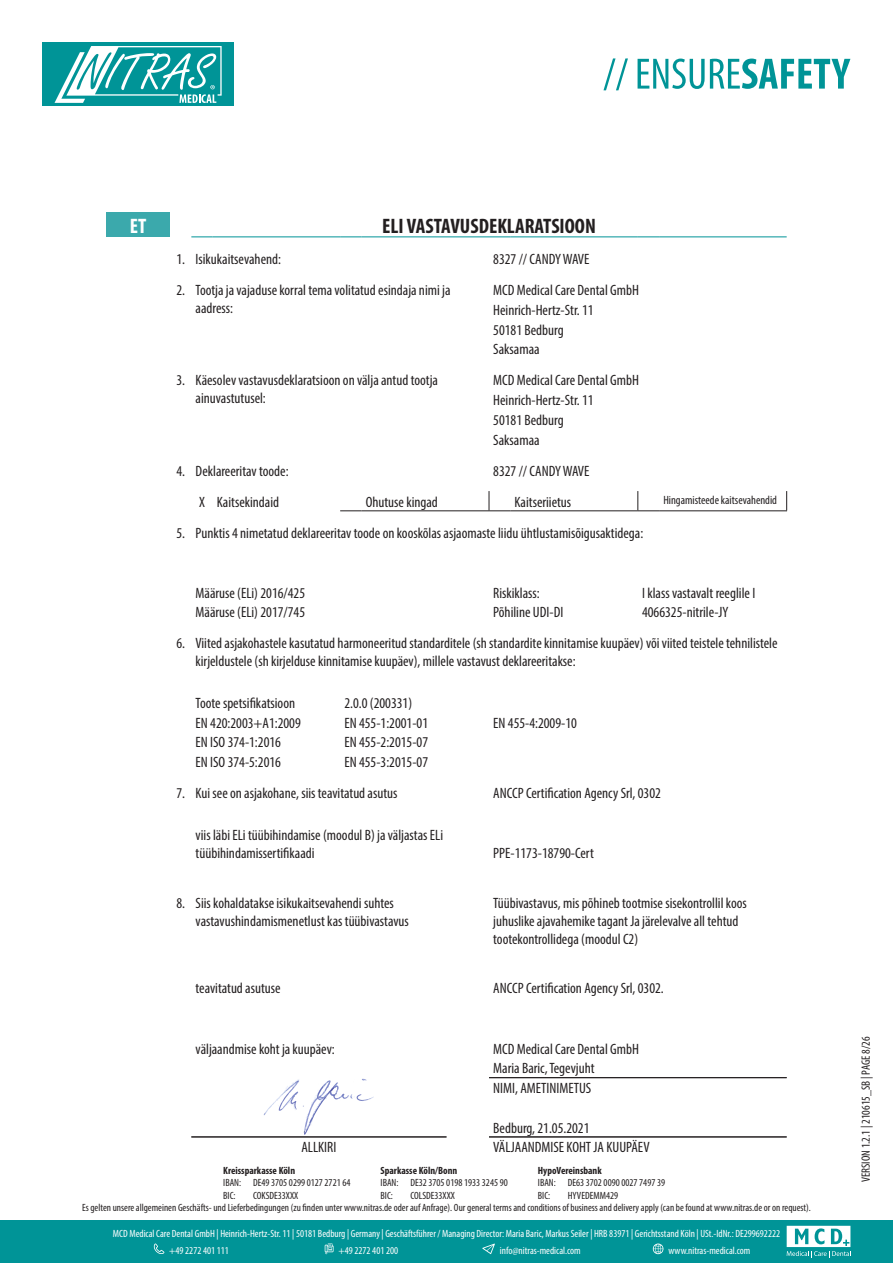
<style>
.page{position:relative;width:893px;height:1263px;background:#fff}
.page>*{position:absolute;margin:0;border:0;box-sizing:border-box;transform-origin:0 0}
.t1{font:700 condensed 21px "Myriad Pro";color:#231f20}
.t2{font:700 condensed 21px "Myriad Pro";color:#fff}
.t3{font:condensed 15px/18px "Myriad Pro";color:#231f20}
.t4{font:condensed 12px "Myriad Pro";color:#231f20}
.t5{font:condensed 10.5px/12.6px "Myriad Pro";color:#231f20}
.t6{font:condensed 10.5px/17px "Myriad Pro";color:#fff}
.t7{font:700 condensed 10.5px "Myriad Pro";color:#231f20}
</style>
<div class="page">
<svg style="left:264px;top:1078px;width:110px;height:57px"></svg>
<svg style="left:603px;top:58px;width:247px;height:32px"></svg>
<div style="left:43px;top:43px;width:191px;height:63px;background:#009497"></div>
<svg style="left:55px;top:46px;width:167px;height:57px"></svg>
<div style="left:0;top:1220px;width:893px;height:43px;background:#009497"></div>
<svg style="left:787px;top:1226px;width:64px;height:32px"></svg>
<svg style="left:154px;top:1243px;width:10px;height:11px"></svg>
<svg style="left:325px;top:1243px;width:9px;height:11px"></svg>
<svg style="left:482px;top:1243px;width:13px;height:11px"></svg>
<svg style="left:653px;top:1243px;width:10px;height:11px"></svg>
<div style="left:106px;top:213px;width:64px;height:24px;background:#3ba9ac"></div>
<svg style="left:489px;top:491px;width:21px;height:20px"></svg>
<hr style="left:510px;top:510px;width:128px;height:1px;background:#231f20">
<svg style="left:637px;top:491px;width:22px;height:20px"></svg>
<hr style="left:659px;top:510px;width:128px;height:1px;background:#231f20">
<svg style="left:786px;top:491px;width:1px;height:19px"></svg>
<svg style="left:340px;top:510px;width:21px;height:1px"></svg>
<hr style="left:361px;top:510px;width:128px;height:1px;background:#231f20">
<svg style="left:191px;top:236px;width:22px;height:1px"></svg>
<hr style="left:213px;top:236px;width:127px;height:1px;background:#009497">
<svg style="left:340px;top:236px;width:21px;height:1px"></svg>
<hr style="left:361px;top:236px;width:128px;height:1px;background:#009497">
<svg style="left:489px;top:236px;width:21px;height:1px"></svg>
<hr style="left:510px;top:236px;width:128px;height:1px;background:#009497">
<svg style="left:638px;top:236px;width:21px;height:1px"></svg>
<hr style="left:659px;top:236px;width:128px;height:1px;background:#009497">
<hr style="left:191px;top:1136px;width:255px;height:1px;background:#231f20">
<hr style="left:489px;top:1077px;width:298px;height:1px;background:#231f20">
<hr style="left:489px;top:1136px;width:298px;height:1px;background:#231f20">
<p class="t2" style="left:130px;top:212px;width:18px">ET</p>
<p class="t1" style="left:382px;top:212px;width:215px">ELI VASTAVUSDEKLARATSIOON</p>
<p class="t3" style="left:176px;top:250px;width:10px">1.</p>
<p class="t3" style="left:196px;top:250px;width:87px">Isikukaitsevahend:</p>
<p class="t3" style="left:176px;top:281px;width:10px">2.</p>
<p class="t3" style="left:196px;top:281px;width:256px">Tootja ja vajaduse korral tema volitatud esindaja nimi ja aadress:</p>
<p class="t3" style="left:493px;top:340px;width:48px">Saksamaa</p>
<p class="t3" style="left:176px;top:371px;width:10px">3.</p>
<p class="t3" style="left:196px;top:371px;width:244px">Käesolev vastavusdeklaratsioon on välja antud tootja ainuvastutusel:</p>
<p class="t3" style="left:493px;top:430px;width:48px">Saksamaa</p>
<p class="t3" style="left:176px;top:461px;width:10px">4.</p>
<p class="t3" style="left:196px;top:461px;width:94px">Deklareeritav toode:</p>
<p class="t3" style="left:217px;top:492px;width:64px">Kaitsekindaid</p>
<p class="t3" style="left:366px;top:492px;width:74px">Ohutuse kingad</p>
<p class="t3" style="left:514px;top:492px;width:58px">Kaitseriietus</p>
<p class="t4" style="left:663px;top:493px;width:115px">Hingamisteede kaitsevahendid</p>
<p class="t3" style="left:176px;top:524px;width:10px">5.</p>
<p class="t3" style="left:196px;top:524px;width:449px">Punktis 4 nimetatud deklareeritav toode on kooskõlas asjaomaste liidu ühtlustamisõigusaktidega:</p>
<h1 class="t2" style="left:129px;top:212px;width:20px">DE</h1>
<p class="t3" style="left:493px;top:243px;width:147px;line-height:31px">8327 // CANDY WAVE<br>MCD Medical Care Dental GmbH</p>
<p class="t3" style="left:493px;top:300px;width:102px;line-height:19.8px">Heinrich-Hertz-Str. 11<br>50181 Bedburg</p>
<p class="t3" style="left:493px;top:370px;width:147px;line-height:19.8px">MCD Medical Care Dental GmbH<br>Heinrich-Hertz-Str. 11<br>50181 Bedburg</p>
<p class="t3" style="left:493px;top:461px;width:98px">8327 // CANDY WAVE</p>
<p class="t3" style="left:199px;top:492px;width:7px">X</p>
<p class="t3" style="left:196px;top:583px;width:111px">Määruse (ELi) 2016/425</p>
<p class="t3" style="left:493px;top:583px;width:48px">Riskiklass:</p>
<p class="t3" style="left:642px;top:583px;width:115px">I klass vastavalt reeglile I</p>
<p class="t3" style="left:196px;top:603px;width:111px">Määruse (ELi) 2017/745</p>
<p class="t3" style="left:493px;top:603px;width:72px">Põhiline UDI-DI</p>
<p class="t3" style="left:642px;top:603px;width:88px">4066325-nitrile-JY</p>
<p class="t3" style="left:176px;top:634px;width:10px">6.</p>
<p class="t3" style="left:196px;top:634px;width:583px">Viited asjakohastele kasutatud harmoneeritud standarditele (sh standardite kinnitamise kuupäev) või viited teistele tehnilistele kirjeldustele (sh kirjelduse kinnitamise kuupäev), millele vastavust deklareeritakse:</p>
<p class="t3" style="left:196px;top:694px;width:101px">Toote spetsifikatsioon</p>
<p class="t3" style="left:344px;top:694px;width:69px">2.0.0 (200331)</p>
<p class="t3" style="left:196px;top:713px;width:107px">EN 420:2003+A1:2009</p>
<p class="t3" style="left:344px;top:713px;width:85px">EN 455-1:2001-01</p>
<p class="t3" style="left:493px;top:713px;width:85px">EN 455-4:2009-10</p>
<p class="t3" style="left:196px;top:733px;width:87px">EN ISO 374-1:2016</p>
<p class="t3" style="left:344px;top:733px;width:85px">EN 455-2:2015-07</p>
<p class="t3" style="left:196px;top:753px;width:87px">EN ISO 374-5:2016</p>
<p class="t3" style="left:344px;top:753px;width:85px">EN 455-3:2015-07</p>
<p class="t3" style="left:493px;top:784px;width:169px">ANCCP Certification Agency Srl, 0302</p>
<p class="t3" style="left:176px;top:784px;width:10px">7.</p>
<p class="t3" style="left:196px;top:784px;width:203px">Kui see on asjakohane, siis teavitatud asutus</p>
<p class="t3" style="left:196px;top:825px;width:249px">viis läbi ELi tüübihindamise (moodul B) ja väljastas ELi tüübihindamissertifikaadi</p>
<p class="t3" style="left:493px;top:843px;width:102px">PPE-1173-18790-Cert</p>
<p class="t3" style="left:176px;top:894px;width:10px">8.</p>
<p class="t3" style="left:196px;top:894px;width:215px">Siis kohaldatakse isikukaitsevahendi suhtes vastavushindamismenetlust kas tüübivastavus</p>
<p class="t3" style="left:493px;top:894px;width:255px">Tüübivastavus, mis põhineb tootmise sisekontrollil koos juhuslike ajavahemike tagant Ja järelevalve all tehtud tootekontrollidega (moodul C2)</p>
<p class="t3" style="left:196px;top:979px;width:87px">teavitatud asutuse</p>
<p class="t3" style="left:493px;top:979px;width:172px">ANCCP Certification Agency Srl, 0302.</p>
<p class="t3" style="left:196px;top:1039px;width:141px">väljaandmise koht ja kuupäev:</p>
<p class="t3" style="left:493px;top:1039px;width:147px">MCD Medical Care Dental GmbH</p>
<p class="t3" style="left:493px;top:1059px;width:103px">Maria Baric, Tegevjuht</p>
<p class="t3" style="left:493px;top:1079px;width:100px">NIMI, AMETINIMETUS</p>
<p class="t3" style="left:493px;top:1118px;width:98px">Bedburg, 21.05.2021</p>
<p class="t3" style="left:301px;top:1138px;width:37px">ALLKIRI</p>
<p class="t3" style="left:493px;top:1138px;width:158px">VÄLJAANDMISE KOHT JA KUUPÄEV</p>
<p class="t7" style="left:223px;top:1164px;width:73px">Kreissparkasse Köln</p>
<p class="t7" style="left:381px;top:1164px;width:78px">Sparkasse Köln/Bonn</p>
<p class="t7" style="left:538px;top:1164px;width:65px">HypoVereinsbank</p>
<p class="t5" style="left:223px;top:1176px;width:19px">IBAN:<br>BIC:</p>
<p class="t5" style="left:253px;top:1176px;width:99px">DE49 3705 0299 0127 2721 64<br>COKSDE33XXX</p>
<p class="t5" style="left:381px;top:1176px;width:19px">IBAN:<br>BIC:</p>
<p class="t5" style="left:410px;top:1176px;width:99px">DE32 3705 0198 1933 3245 90<br>COLSDE33XXX</p>
<p class="t5" style="left:538px;top:1176px;width:19px">IBAN:<br>BIC:</p>
<p class="t5" style="left:568px;top:1176px;width:99px">DE63 3702 0090 0027 7497 39</p>
<p class="t5" style="left:568px;top:1189px;width:52px">HYVEDEMM429</p>
<p class="t5" style="left:82px;top:1201px;width:730px">Es gelten unsere allgemeinen Geschäfts- und Lieferbedingungen (zu finden unter www.nitras.de oder auf Anfrage). Our general terms and conditions of business and delivery apply (can be found at www.nitras.de or on request).</p>
<p class="t6" style="left:169px;top:1225px;width:612px;text-indent:-56px">MCD Medical Care Dental GmbH | Heinrich-Hertz-Str. 11 | 50181 Bedburg | Germany | Geschäftsführer / Managing Director: Maria Baric, Markus Seiler | HRB 83971 | Gerichtsstand Köln | USt.-IdNr.: DE299692222 +49 2272 401 111</p>
<p class="t6" style="left:338px;top:1242px;width:61px">+49 2272 401 200</p>
<p class="t6" style="left:500px;top:1242px;width:82px">info@nitras-medical.com</p>
<p class="t6" style="left:668px;top:1242px;width:84px">www.nitras-medical.com</p>
<p class="t4" style="left:859px;top:1182px;width:147px;rotate:-90deg">VERSION 1.2.1 | 210615_SB | PAGE 8/26</p>
</div>
